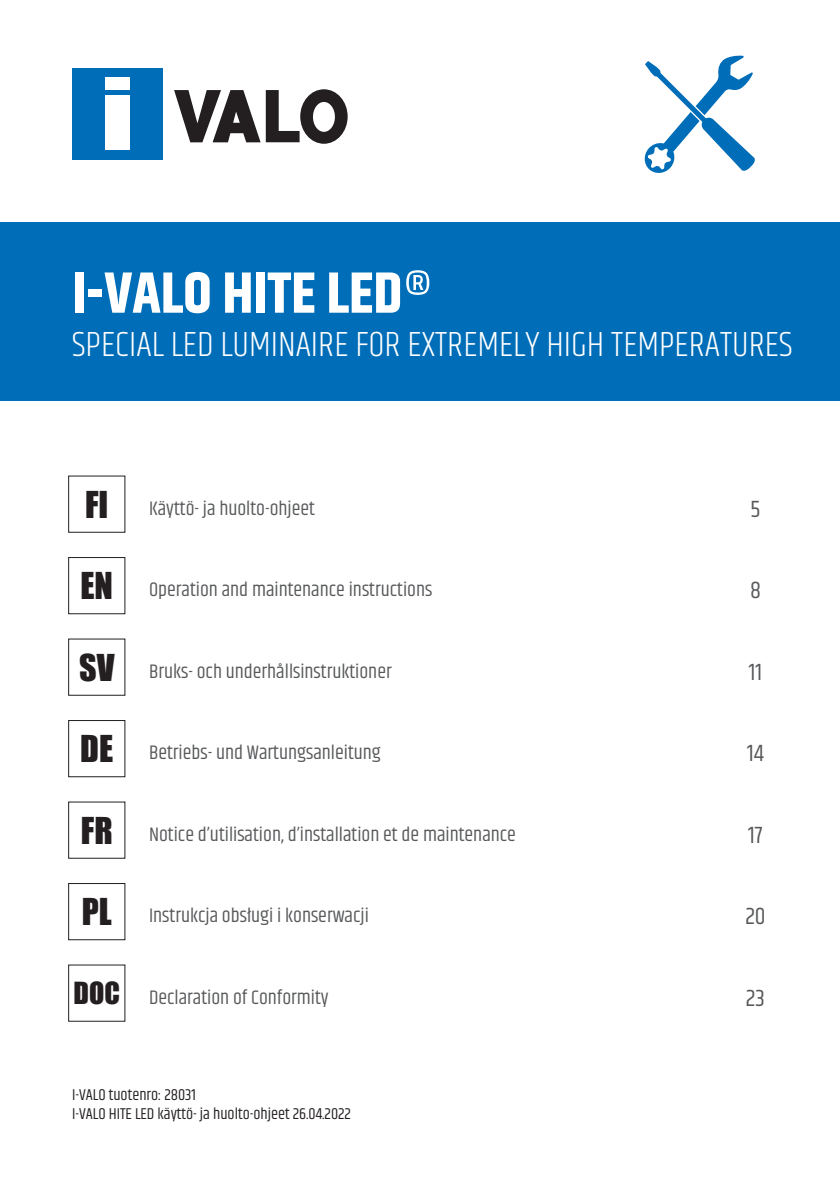
<style>
.page{position:relative;width:840px;height:1191px;background:#fff}
.page>*{position:absolute;margin:0;border:0;box-sizing:border-box;transform-origin:0 0}
.t1{font:700 58px "Khand";color:#fff}
.t2{font:300 36px "Khand";color:#fff}
.t3{font:34px "Impact";color:#231f20}
.t4{font:28px "Impact";color:#231f20}
.t5{font:24px "Khand";color:#57585a}
.t6{font:20px "Khand";color:#57585a}
.t7{font:16px "Khand";color:#231f20}
.s1{font-weight:400}
</style>
<div class="page">
<div style="left:0;top:223px;width:839px;height:178px;background:#006db8"></div>
<div style="left:72px;top:69px;width:90px;height:91px;background:#006db8"></div>
<div style="left:105px;top:77px;width:24px;height:13px;background:#fff"></div>
<div style="left:105px;top:95px;width:24px;height:54px;background:#fff"></div>
<svg style="left:174px;top:89px;width:173px;height:55px"></svg>
<svg style="left:644px;top:55px;width:111px;height:118px"></svg>
<div style="left:68px;top:720px;width:57px;height:57px;border:1px solid #231f20"></div>
<div style="left:68px;top:557px;width:57px;height:57px;border:1px solid #231f20"></div>
<div style="left:68px;top:883px;width:57px;height:57px;border:1px solid #231f20"></div>
<p class="t1" style="left:72px;top:252px;width:361px">I-VALO HITE LED<span class="s1">®</span></p>
<p class="t2" style="left:72px;top:323px;width:721px">SPECIAL LED LUMINAIRE FOR EXTREMELY HIGH TEMPERATURES</p>
<p class="t3" style="left:85px;top:478px;width:25px">FI</p>
<p class="t6" style="left:149px;top:496px;width:167px">Käyttö- ja huolto-ohjeet</p>
<p class="t5" style="left:750px;top:494px;width:12px">5</p>
<p class="t3" style="left:80px;top:559px;width:34px">EN</p>
<p class="t6" style="left:149px;top:577px;width:284px">Operation and maintenance instructions</p>
<p class="t5" style="left:749px;top:576px;width:12px">8</p>
<p class="t3" style="left:79px;top:641px;width:37px">SV</p>
<p class="t6" style="left:149px;top:659px;width:244px">Bruks- och underhållsinstruktioner</p>
<p class="t5" style="left:748px;top:657px;width:15px">11</p>
<p class="t3" style="left:80px;top:722px;width:34px">DE</p>
<p class="t6" style="left:149px;top:740px;width:233px">Betriebs- und Wartungsanleitung</p>
<p class="t5" style="left:746px;top:739px;width:18px">14</p>
<p class="t3" style="left:81px;top:804px;width:33px">FR</p>
<p class="t6" style="left:149px;top:822px;width:368px">Notice d’utilisation, d’installation et de maintenance</p>
<p class="t5" style="left:747px;top:820px;width:16px">17</p>
<p class="t3" style="left:82px;top:885px;width:31px">PL</p>
<p class="t6" style="left:149px;top:903px;width:221px">Instrukcja obsługi i konserwacji</p>
<p class="t5" style="left:745px;top:902px;width:22px">20</p>
<p class="t4" style="left:74px;top:971px;width:48px">DOC</p>
<p class="t6" style="left:149px;top:985px;width:181px">Declaration of Conformity</p>
<p class="t5" style="left:745px;top:983px;width:21px">23</p>
<p class="t7" style="left:72px;top:1084px;width:125px">I-VALO tuotenro: 28031</p>
<p class="t7" style="left:72px;top:1104px;width:280px">I-VALO HITE LED käyttö- ja huolto-ohjeet 26.04.2022</p>
</div>
